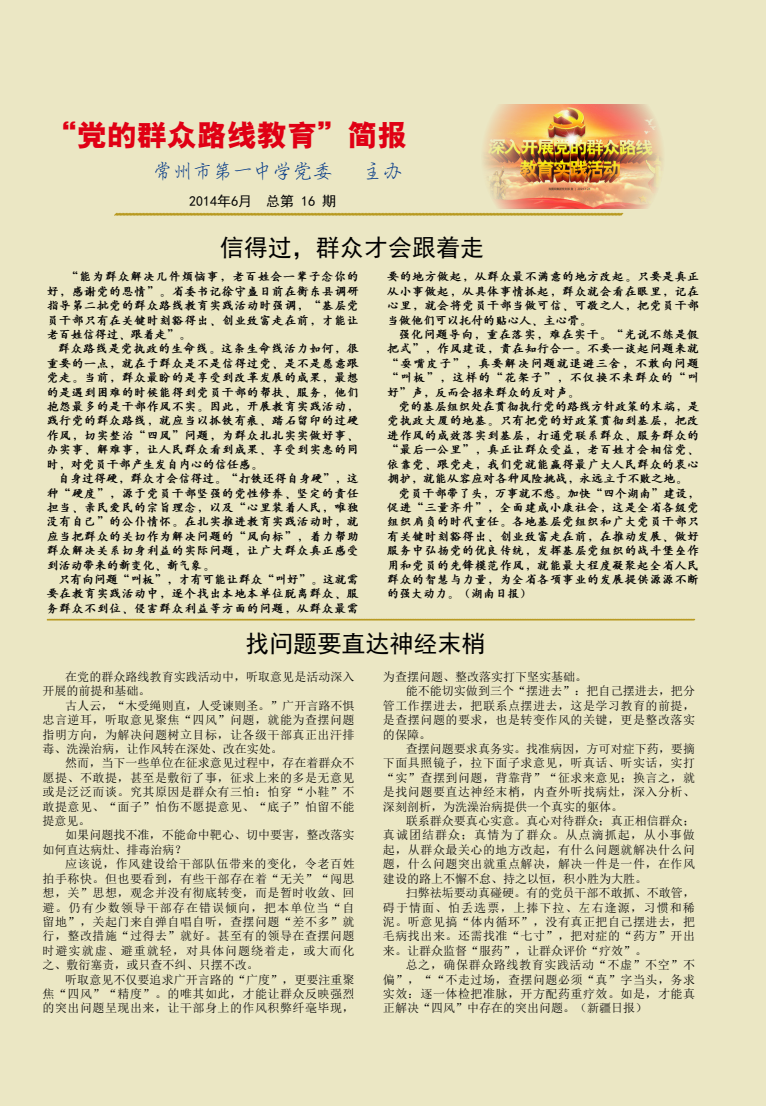
<style>
.page{position:relative;width:766px;height:1106px;background:#fff}
.page>*{position:absolute;margin:0;border:0;box-sizing:border-box;transform-origin:0 0}
.t1{font:30px "H Yb 9 gj";color:#e00014}
.t2{font:24px "Sim Hei";color:#000}
.t3{font:20px "H Yi 2 gj";color:#003687}
.t4{font:14px "Sim Hei";color:#000}
.t5{font:12px/14.4px "H Yc 3 gj";letter-spacing:.04em;color:#000;text-align:justify}
.t6{font:12px/14.4px "Sim Sun";letter-spacing:.04em;color:#000;text-align:justify}
.t7{font:12px/14.4px "Sim Sun";letter-spacing:.005em;color:#000}
.t8{font:12px "Sim Sun";color:#000}
.t9{font:12px "H Yc 3 gj";color:#000}
.t10{font:12px "Sim Sun";letter-spacing:.085em;color:#000}
</style>
<div class="page">
<div style="left:0;top:0;width:765px;height:1106px;background:#ebe7c4"></div>
<img style="left:483px;top:104px;width:180px;height:105px">
<svg style="left:114px;top:212px;width:509px;height:4px"></svg>
<svg style="left:46px;top:618px;width:649px;height:2px"></svg>
<h1 class="t1" style="left:47px;top:120px;width:362px">“党的群众路线教育”简报</h1>
<h3 class="t3" style="left:153px;top:161px;width:182px">常州市第一中学党委</h3>
<h3 class="t3" style="left:363px;top:161px;width:41px">主办</h3>
<p class="t4" style="left:189px;top:194px;width:149px">2014年6月 总第 16 期</p>
<h2 class="t2" style="left:220px;top:235px;width:265px">信得过，群众才会跟着走</h2>
<p class="t5" style="left:47px;top:269px;width:313px;text-indent:20px">“能为群众解决几件烦恼事，老百姓会一辈子念你的好，感谢党的恩情”。省委书记徐守盛日前在衡东县调研指导第二批党的群众路线教育实践活动时强调，“基层党员干部只有在关键时刻豁得出、创业致富走在前，才能让老百姓信得过、跟着走”。</p>
<p class="t5" style="left:47px;top:341px;width:313px;text-indent:11px">群众路线是党执政的生命线。这条生命线活力如何，很重要的一点，就在于群众是不是信得过党、是不是愿意跟党走。当前，群众最盼的是享受到改革发展的成果，最想的是遇到困难的时候能得到党员干部的帮扶、服务，他们抱怨最多的是干部作风不实。因此，开展教育实践活动，践行党的群众路线，就应当以抓铁有痕、踏石留印的过硬作风，切实整治“四风”问题，为群众扎扎实实做好事、办实事、解难事，让人民群众看到成果、享受到实惠的同时，对党员干部产生发自内心的信任感。</p>
<p class="t5" style="left:47px;top:471px;width:313px;text-indent:11px">自身过得硬，群众才会信得过。“打铁还得自身硬”，这种“硬度”，源于党员干部坚强的党性修养、坚定的责任担当、亲民爱民的宗旨理念，以及“心里装着人民，唯独没有自己”的公仆情怀。在扎实推进教育实践活动时，就应当把群众的关切作为解决问题的“风向标”，着力帮助群众解决关系切身利益的实际问题，让广大群众真正感受到活动带来的新变化、新气象。</p>
<p class="t5" style="left:47px;top:572px;width:313px;text-indent:11px">只有向问题“叫板”，才有可能让群众“叫好”。这就需要在教育实践活动中，逐个找出本地本单位脱离群众、服务群众不到位、侵害群众利益等方面的问题，从群众最需</p>
<p class="t5" style="left:387px;top:269px;width:313px">要的地方做起，从群众最不满意的地方改起。只要是真正从小事做起，从具体事情抓起，群众就会看在眼里，记在心里，就会将党员干部当做可信、可敬之人，把党员干部当做他们可以托付的贴心人、主心骨。</p>
<p class="t5" style="left:387px;top:327px;width:313px;text-indent:11px">强化问题导向，重在落实，难在实干。“光说不练是假把式”，作风建设，贵在知行合一。不要一谈起问题来就“耍嘴皮子”，真要解决问题就退避三舍，不敢向问题“叫板”，这样的“花架子”，不仅换不来群众的“叫好”声，反而会招来群众的反对声。</p>
<p class="t9" style="left:398px;top:400px;width:302px">党的基层组织处在贯彻执行党的路线方针政策的末端，是</p>
<p class="t5" style="left:387px;top:413px;width:313px">党执政大厦的地基。只有把党的好政策贯彻到基层，把改</p>
<p class="t5" style="left:387px;top:428px;width:313px">进作风的成效落实到基层，打通党联系群众、服务群众的</p>
<p class="t5" style="left:387px;top:442px;width:313px">“最后一公里”，真正让群众受益，老百姓才会相信党、</p>
<p class="t5" style="left:387px;top:457px;width:313px">依靠党、跟党走，我们党就能赢得最广大人民群众的衷心</p>
<p class="t9" style="left:387px;top:472px;width:302px">拥护，就能从容应对各种风险挑战，永远立于不败之地。</p>
<p class="t9" style="left:398px;top:487px;width:302px">党员干部带了头，万事就不愁。加快“四个湖南”建设，</p>
<p class="t5" style="left:387px;top:500px;width:313px">促进“三量齐升”，全面建成小康社会，这是全省各级党</p>
<p class="t5" style="left:387px;top:514px;width:313px">组织肩负的时代重任。各地基层党组织和广大党员干部只</p>
<p class="t5" style="left:387px;top:529px;width:313px">有关键时刻豁得出、创业致富走在前，在推动发展、做好</p>
<p class="t5" style="left:387px;top:543px;width:313px">服务中弘扬党的优良传统，发挥基层党组织的战斗堡垒作</p>
<p class="t5" style="left:387px;top:557px;width:313px">用和党员的先锋模范作风，就能最大程度凝聚起全省人民</p>
<p class="t5" style="left:387px;top:572px;width:313px">群众的智慧与力量，为全省各项事业的发展提供源源不断</p>
<p class="t9" style="left:387px;top:588px;width:146px">的强大动力。（湖南日报）</p>
<h2 class="t2" style="left:245px;top:631px;width:241px">找问题要直达神经末梢</h2>
<p class="t7" style="left:43px;top:669px;width:313px;text-indent:23px">在党的群众路线教育实践活动中，听取意见是活动深入开展的前提和基础。</p>
<p class="t6" style="left:43px;top:698px;width:313px;text-indent:23px">古人云，“木受绳则直，人受谏则圣。”广开言路不惧忠言逆耳，听取意见聚焦“四风”问题，就能为查摆问题指明方向，为解决问题树立目标，让各级干部真正出汗排毒、洗澡治病，让作风转在深处、改在实处。</p>
<p class="t6" style="left:43px;top:756px;width:313px;text-indent:23px">然而，当下一些单位在征求意见过程中，存在着群众不愿提、不敢提，甚至是敷衍了事，征求上来的多是无意见或是泛泛而谈。究其原因是群众有三怕：怕穿“小鞋”不敢提意见、“面子”怕伤不愿提意见、“底子”怕留不能提意见。</p>
<p class="t7" style="left:43px;top:828px;width:313px;text-indent:23px">如果问题找不准，不能命中靶心、切中要害，整改落实如何直达病灶、排毒治病？</p>
<p class="t6" style="left:43px;top:856px;width:313px;text-indent:23px">应该说，作风建设给干部队伍带来的变化，令老百姓拍手称快。但也要看到，有些干部存在着“无关”“闯思想，关”思想，观念并没有彻底转变，而是暂时收敛、回避。仍有少数领导干部存在错误倾向，把本单位当“自留地”，关起门来自弹自唱自听，查摆问题“差不多”就行，整改措施“过得去”就好。甚至有的领导在查摆问题时避实就虚、避重就轻，对具体问题绕着走，或大而化之、敷衍塞责，或只查不纠、只摆不改。</p>
<p class="t6" style="left:43px;top:972px;width:313px;text-indent:23px">听取意见不仅要追求广开言路的“广度”，更要注重聚焦“四风”“精度”。的唯其如此，才能让群众反映强烈的突出问题呈现出来，让干部身上的作风积弊纤毫毕现，</p>
<p class="t8" style="left:383px;top:670px;width:206px">为查摆问题、整改落实打下坚实基础。</p>
<p class="t7" style="left:405px;top:684px;width:291px">能不能切实做到三个“摆进去”：把自己摆进去，把分</p>
<p class="t6" style="left:383px;top:698px;width:313px">管工作摆进去，把联系点摆进去，这是学习教育的前提，</p>
<p class="t6" style="left:383px;top:712px;width:313px">是查摆问题的要求，也是转变作风的关键，更是整改落实</p>
<p class="t6" style="left:383px;top:727px;width:49px">的保障。</p>
<p class="t7" style="left:405px;top:741px;width:291px">查摆问题要求真务实。找准病因，方可对症下药，要摘</p>
<p class="t6" style="left:383px;top:756px;width:313px">下面具照镜子，拉下面子求意见，听真话、听实话，实打</p>
<p class="t6" style="left:383px;top:770px;width:313px">“实”查摆到问题，背靠背”“征求来意见；换言之，就</p>
<p class="t6" style="left:383px;top:784px;width:313px">是找问题要直达神经末梢，内查外听找病灶，深入分析、</p>
<p class="t8" style="left:383px;top:800px;width:242px">深刻剖析，为洗澡治病提供一个真实的躯体。</p>
<p class="t7" style="left:405px;top:813px;width:291px">联系群众要真心实意。真心对待群众；真正相信群众；</p>
<p class="t10" style="left:383px;top:829px;width:313px">真诚团结群众；真情为了群众。从点滴抓起，从小事做</p>
<p class="t6" style="left:383px;top:842px;width:313px">起，从群众最关心的地方改起，有什么问题就解决什么问</p>
<p class="t6" style="left:383px;top:856px;width:313px">题，什么问题突出就重点解决，解决一件是一件，在作风</p>
<p class="t8" style="left:383px;top:872px;width:266px">建设的路上不懈不怠、持之以恒，积小胜为大胜。</p>
<p class="t7" style="left:405px;top:885px;width:291px">扫弊祛垢要动真碰硬。有的党员干部不敢抓、不敢管，</p>
<p class="t10" style="left:383px;top:901px;width:313px">碍于情面、怕丢选票，上捧下拉、左右逢源，习惯和稀</p>
<p class="t6" style="left:383px;top:914px;width:313px">泥。听意见搞“体内循环”，没有真正把自己摆进去，把</p>
<p class="t6" style="left:383px;top:928px;width:313px">毛病找出来。还需找准“七寸”，把对症的“药方”开出</p>
<p class="t8" style="left:383px;top:944px;width:266px">来。让群众监督“服药”，让群众评价“疗效”。</p>
<p class="t6" style="left:405px;top:957px;width:291px">总之，确保群众路线教育实践活动“不虚”不空”不</p>
<p class="t6" style="left:383px;top:972px;width:313px">偏”，““不走过场，查摆问题必须“真”字当头，务求</p>
<p class="t6" style="left:383px;top:986px;width:313px">实效：逐一体检把准脉，开方配药重疗效。如是，才能真</p>
<p class="t8" style="left:383px;top:1002px;width:266px">正解决“四风”中存在的突出问题。（新疆日报）</p>
</div>
